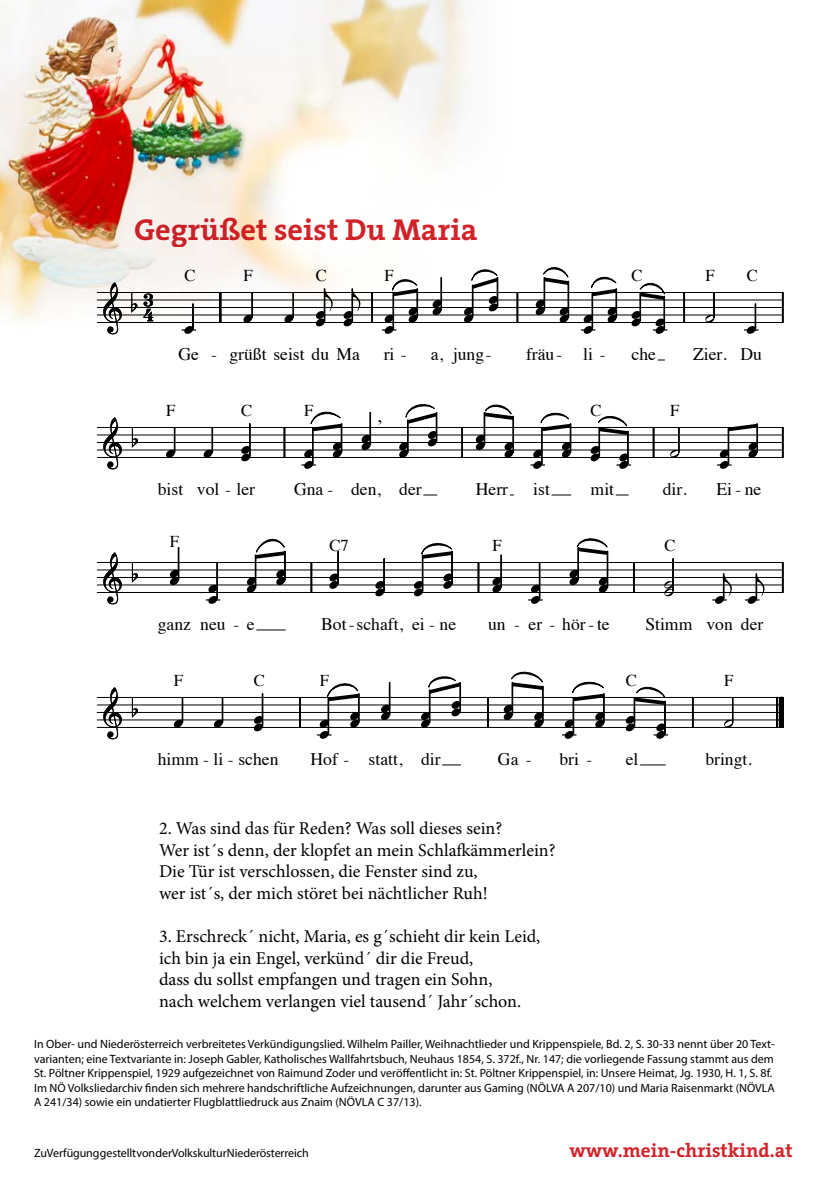
<style>
.page{position:relative;width:840px;height:1191px;background:#fff}
.page>*{position:absolute;margin:0;border:0;box-sizing:border-box;transform-origin:0 0}
.t1{font:700 30.4px "The Serif";color:#d2232a}
.t2{font:19.8px "Times";color:#000}
.t3{font:700 19.4px "The Serif";color:#d2232a}
.t4{font:18px/21.6px "Minion Pro";color:#000}
.t5{font:17.6px "Times";color:#000}
.t6{font:16.6px "Times";color:#000}
.t7{font:12px/14.4px "Myriad Pro";color:#000}
</style>
<div class="page">
<hr style="left:97px;top:727px;width:685px;height:1px;background:#000">
<hr style="left:97px;top:719px;width:685px;height:1px;background:#000">
<hr style="left:97px;top:712px;width:685px;height:1px;background:#000">
<hr style="left:97px;top:704px;width:685px;height:1px;background:#000">
<hr style="left:97px;top:697px;width:685px;height:1px;background:#000">
<svg style="left:174px;top:698px;width:9px;height:29px"></svg>
<svg style="left:214px;top:698px;width:9px;height:29px"></svg>
<svg style="left:254px;top:716px;width:9px;height:15px"></svg>
<div style="left:262px;top:693px;width:1px;height:33px;border:1px solid #000"></div>
<svg style="left:381px;top:704px;width:9px;height:16px"></svg>
<div style="left:389px;top:682px;width:1px;height:33px;border:1px solid #000"></div>
<svg style="left:442px;top:764px;width:18px;height:1px"></svg>
<svg style="left:503px;top:704px;width:9px;height:16px"></svg>
<div style="left:511px;top:682px;width:1px;height:33px;border:1px solid #000"></div>
<svg style="left:534px;top:713px;width:9px;height:14px"></svg>
<div style="left:542px;top:686px;width:1px;height:36px;border:1px solid #000"></div>
<svg style="left:640px;top:764px;width:25px;height:1px"></svg>
<svg style="left:723px;top:698px;width:10px;height:29px"></svg>
<svg style="left:103px;top:687px;width:19px;height:52px"></svg>
<svg style="left:132px;top:698px;width:6px;height:20px"></svg>
<div style="left:299px;top:697px;width:1px;height:30px;border:1px solid #000"></div>
<div style="left:487px;top:697px;width:1px;height:30px;border:1px solid #000"></div>
<div style="left:692px;top:697px;width:1px;height:30px;border:1px solid #000"></div>
<svg style="left:317px;top:683px;width:42px;height:56px"></svg>
<svg style="left:421px;top:676px;width:39px;height:51px"></svg>
<svg style="left:511px;top:671px;width:32px;height:19px"></svg>
<svg style="left:562px;top:681px;width:42px;height:58px"></svg>
<svg style="left:625px;top:686px;width:42px;height:53px"></svg>
<div style="left:779px;top:697px;width:3px;height:30px;border:1px solid #000"></div>
<div style="left:776px;top:697px;width:1px;height:30px;border:1px solid #000"></div>
<img style="left:0;top:0;width:784px;height:631px">
<h1 class="t1" style="left:134px;top:204px;width:344px">Gegrüßet seist Du Maria</h1>
<h3 class="t6" style="left:184px;top:260px;width:13px">C</h3>
<h3 class="t6" style="left:243px;top:260px;width:11px">F</h3>
<h3 class="t6" style="left:316px;top:260px;width:13px">C</h3>
<h3 class="t6" style="left:384px;top:260px;width:11px">F</h3>
<h3 class="t6" style="left:631px;top:260px;width:13px">C</h3>
<h3 class="t6" style="left:705px;top:260px;width:11px">F</h3>
<h3 class="t6" style="left:746px;top:260px;width:13px">C</h3>
<h3 class="t5" style="left:178px;top:337px;width:183px">Ge - grüßt seist du Ma</h3>
<h3 class="t5" style="left:383px;top:337px;width:24px">ri -</h3>
<h3 class="t5" style="left:430px;top:337px;width:62px">a, jung-</h3>
<h3 class="t5" style="left:525px;top:337px;width:81px">fräu- li -</h3>
<h3 class="t5" style="left:631px;top:337px;width:26px">che</h3>
<h3 class="t5" style="left:692px;top:337px;width:70px">Zier. Du</h3>
<h3 class="t6" style="left:166px;top:395px;width:11px">F</h3>
<h3 class="t6" style="left:241px;top:395px;width:13px">C</h3>
<h3 class="t6" style="left:304px;top:395px;width:11px">F</h3>
<h2 class="t2" style="left:376px;top:397px;width:6px">,</h2>
<h3 class="t6" style="left:590px;top:395px;width:13px">C</h3>
<h3 class="t6" style="left:670px;top:395px;width:11px">F</h3>
<h3 class="t5" style="left:158px;top:472px;width:99px">bist vol - ler</h3>
<h3 class="t5" style="left:294px;top:472px;width:129px">Gna - den, der</h3>
<h3 class="t5" style="left:475px;top:472px;width:34px">Herr</h3>
<h3 class="t5" style="left:533px;top:472px;width:18px">ist</h3>
<h3 class="t5" style="left:590px;top:472px;width:25px">mit</h3>
<h3 class="t5" style="left:662px;top:472px;width:25px">dir.</h3>
<h3 class="t5" style="left:716px;top:472px;width:46px">Ei-ne</h3>
<h3 class="t6" style="left:170px;top:526px;width:11px">F</h3>
<h3 class="t6" style="left:329px;top:530px;width:21px">C7</h3>
<h3 class="t6" style="left:492px;top:530px;width:11px">F</h3>
<h3 class="t6" style="left:664px;top:530px;width:13px">C</h3>
<h3 class="t5" style="left:158px;top:607px;width:98px">ganz neu - e</h3>
<h3 class="t5" style="left:321px;top:607px;width:136px">Bot -schaft, ei - ne</h3>
<h3 class="t5" style="left:488px;top:607px;width:123px">un - er - hör-te</h3>
<h3 class="t5" style="left:645px;top:607px;width:119px">Stimm von der</h3>
<h3 class="t6" style="left:174px;top:665px;width:11px">F</h3>
<h3 class="t6" style="left:254px;top:665px;width:13px">C</h3>
<h3 class="t6" style="left:319px;top:665px;width:11px">F</h3>
<h3 class="t6" style="left:625px;top:665px;width:13px">C</h3>
<h3 class="t6" style="left:723px;top:665px;width:11px">F</h3>
<h3 class="t5" style="left:158px;top:742px;width:122px">himm - li - schen</h3>
<h3 class="t5" style="left:310px;top:742px;width:131px">Hof - statt, dir</h3>
<h3 class="t5" style="left:497px;top:742px;width:35px">Ga -</h3>
<h3 class="t5" style="left:559px;top:742px;width:34px">bri -</h3>
<h3 class="t5" style="left:625px;top:742px;width:14px">el</h3>
<h3 class="t5" style="left:705px;top:742px;width:48px">bringt.</h3>
<h3 class="t4" style="left:159px;top:817px;width:398px">2. Was sind das für Reden? Was soll dieses sein?<br>Wer ist´s denn, der klopfet an mein Schlafkämmerlein?<br>Die Tür ist verschlossen, die Fenster sind zu,<br>wer ist´s, der mich störet bei nächtlicher Ruh!</h3>
<h3 class="t4" style="left:159px;top:925px;width:382px">3. Erschreck´ nicht, Maria, es g´schieht dir kein Leid, ich bin ja ein Engel, verkünd´ dir die Freud,<br>dass du sollst empfangen und tragen ein Sohn,<br>nach welchem verlangen viel tausend´ Jahr´schon.</h3>
<p class="t7" style="left:34px;top:1037px;width:742px">In Ober- und Niederösterreich verbreitetes Verkündigungslied. Wilhelm Pailler, Weihnachtlieder und Krippenspiele, Bd. 2, S. 30-33 nennt über 20 Text&shy;varianten; eine Textvariante in: Joseph Gabler, Katholisches Wallfahrtsbuch, Neuhaus 1854, S. 372f., Nr. 147; die vorliegende Fassung stammt aus dem St. Pöltner Krippenspiel, 1929 aufgezeichnet von Raimund Zoder und veröffentlicht in: St. Pöltner Krippenspiel, in: Unsere Heimat, Jg. 1930, H. 1, S. 8f.<br>Im NÖ Volksliedarchiv finden sich mehrere handschriftliche Aufzeichnungen, darunter aus Gaming (NÖLVA A 207/10) und Maria Raisenmarkt (NÖVLA A 241/34) sowie ein undatierter Flugblattliedruck aus Znaim (NÖVLA C 37/13).</p>
<p class="t7" style="left:34px;top:1145px;width:276px">Zu Verfügung gestellt von der Volkskultur Niederösterreich</p>
<h3 class="t3" style="left:569px;top:1134px;width:224px">www.mein-christkind.at</h3>
</div>
